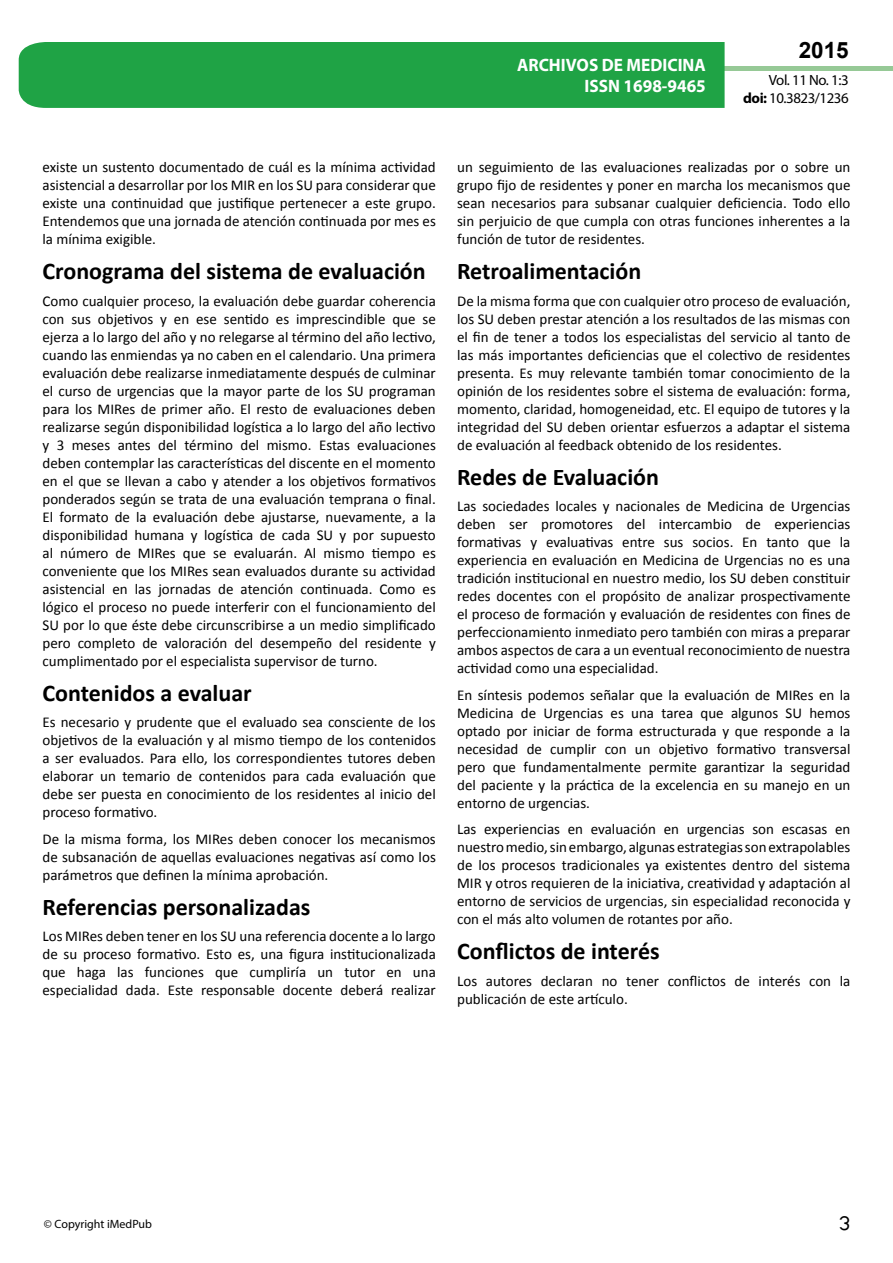
<style>
.page{position:relative;width:893px;height:1263px;background:#fff}
.page>*{position:absolute;margin:0;border:0;box-sizing:border-box;transform-origin:0 0}
.t1{font:25.5px "Tunga";color:#000}
.t2{font:700 24px "Calibri";color:#000}
.t3{font:700 22.5px "Arial";color:#000}
.t4{font:700 18px/21.6px "Myriad Pro";color:#fff;text-align:right;scale:.96 1}
.t5{font:15px/18px "Calibri";color:#000;text-align:justify}
.t6{font:14.85px/17.9px "Myriad Pro";letter-spacing:-.03em;color:#000;text-align:right}
.t7{font:12px "Myriad Pro";color:#000}
.s1{font-weight:700}
</style>
<div class="page">
<div style="left:722px;top:66px;width:171px;height:5px;background:#96c996"></div>
<div style="left:19px;top:42px;width:706px;height:66px;background:#1fa345"></div>
<p class="t4" style="left:517px;top:53px;width:198px">ARCHIVOS DE MEDICINA<br>ISSN 1698-9465</p>
<h3 class="t3" style="left:799px;top:35px;width:52px">2015</h3>
<p class="t6" style="left:743px;top:71px;width:107px">Vol. 11 No. 1:3 <span class="s1">doi:</span> 10.3823/1236</p>
<p class="t5" style="left:43px;top:158px;width:395px">existe un sustento documentado de cuál es la mínima actividad asistencial a desarrollar por los MIR en los SU para considerar que existe una continuidad que justifique pertenecer a este grupo.<br>Entendemos que una jornada de atención continuada por mes es la mínima exigible.</p>
<h2 class="t2" style="left:43px;top:256px;width:385px">Cronograma del sistema de evaluación</h2>
<p class="t5" style="left:43px;top:292px;width:395px">Como cualquier proceso, la evaluación debe guardar coherencia con sus objetivos y en ese sentido es imprescindible que se ejerza a lo largo del año y no relegarse al término del año lectivo, cuando las enmiendas ya no caben en el calendario. Una primera evaluación debe realizarse inmediatamente después de culminar el curso de urgencias que la mayor parte de los SU programan para los MIRes de primer año. El resto de evaluaciones deben realizarse según disponibilidad logística a lo largo del año lectivo y 3 meses antes del término del mismo. Estas evaluaciones deben contemplar las características del discente en el momento en el que se llevan a cabo y atender a los objetivos formativos ponderados según se trata de una evaluación temprana o final.<br>El formato de la evaluación debe ajustarse, nuevamente, a la disponibilidad humana y logística de cada SU y por supuesto al número de MIRes que se evaluarán. Al mismo tiempo es conveniente que los MIRes sean evaluados durante su actividad asistencial en las jornadas de atención continuada. Como es lógico el proceso no puede interferir con el funcionamiento del SU por lo que éste debe circunscribirse a un medio simplificado pero completo de valoración del desempeño del residente y cumplimentado por el especialista supervisor de turno.</p>
<h2 class="t2" style="left:43px;top:677px;width:211px">Contenidos a evaluar</h2>
<p class="t5" style="left:43px;top:713px;width:395px">Es necesario y prudente que el evaluado sea consciente de los objetivos de la evaluación y al mismo tiempo de los contenidos a ser evaluados. Para ello, los correspondientes tutores deben elaborar un temario de contenidos para cada evaluación que debe ser puesta en conocimiento de los residentes al inicio del proceso formativo.</p>
<p class="t5" style="left:43px;top:830px;width:395px">De la misma forma, los MIRes deben conocer los mecanismos de subsanación de aquellas evaluaciones negativas así como los parámetros que definen la mínima aprobación.</p>
<h2 class="t2" style="left:43px;top:891px;width:269px">Referencias personalizadas</h2>
<p class="t5" style="left:43px;top:927px;width:395px">Los MIRes deben tener en los SU una referencia docente a lo largo de su proceso formativo. Esto es, una figura institucionalizada que haga las funciones que cumpliría un tutor en una especialidad dada. Este responsable docente deberá realizar</p>
<p class="t5" style="left:457px;top:158px;width:395px">un seguimiento de las evaluaciones realizadas por o sobre un grupo fijo de residentes y poner en marcha los mecanismos que sean necesarios para subsanar cualquier deficiencia. Todo ello sin perjuicio de que cumpla con otras funciones inherentes a la función de tutor de residentes.</p>
<h2 class="t2" style="left:457px;top:256px;width:186px">Retroalimentación</h2>
<p class="t5" style="left:457px;top:292px;width:395px">De la misma forma que con cualquier otro proceso de evaluación, los SU deben prestar atención a los resultados de las mismas con el fin de tener a todos los especialistas del servicio al tanto de las más importantes deficiencias que el colectivo de residentes presenta. Es muy relevante también tomar conocimiento de la opinión de los residentes sobre el sistema de evaluación: forma, momento, claridad, homogeneidad, etc. El equipo de tutores y la integridad del SU deben orientar esfuerzos a adaptar el sistema de evaluación al feedback obtenido de los residentes.</p>
<h2 class="t2" style="left:457px;top:461px;width:203px">Redes de Evaluación</h2>
<p class="t5" style="left:457px;top:497px;width:395px">Las sociedades locales y nacionales de Medicina de Urgencias deben ser promotores del intercambio de experiencias formativas y evaluativas entre sus socios. En tanto que la experiencia en evaluación en Medicina de Urgencias no es una tradición institucional en nuestro medio, los SU deben constituir redes docentes con el propósito de analizar prospectivamente el proceso de formación y evaluación de residentes con fines de perfeccionamiento inmediato pero también con miras a preparar ambos aspectos de cara a un eventual reconocimiento de nuestra actividad como una especialidad.</p>
<p class="t5" style="left:457px;top:686px;width:395px">En síntesis podemos señalar que la evaluación de MIRes en la Medicina de Urgencias es una tarea que algunos SU hemos optado por iniciar de forma estructurada y que responde a la necesidad de cumplir con un objetivo formativo transversal pero que fundamentalmente permite garantizar la seguridad del paciente y la práctica de la excelencia en su manejo en un entorno de urgencias.</p>
<p class="t5" style="left:457px;top:820px;width:395px">Las experiencias en evaluación en urgencias son escasas en nuestro medio, sin embargo, algunas estrategias son extrapolables de los procesos tradicionales ya existentes dentro del sistema MIR y otros requieren de la iniciativa, creatividad y adaptación al entorno de servicios de urgencias, sin especialidad reconocida y con el más alto volumen de rotantes por año.</p>
<h2 class="t2" style="left:457px;top:936px;width:204px">Conflictos de interés</h2>
<p class="t5" style="left:457px;top:972px;width:395px">Los autores declaran no tener conflictos de interés con la publicación de este artículo.</p>
<p class="t7" style="left:44px;top:1217px;width:110px">© Copyright iMedPub</p>
<h1 class="t1" style="left:839px;top:1206px;width:13px">3</h1>
</div>
